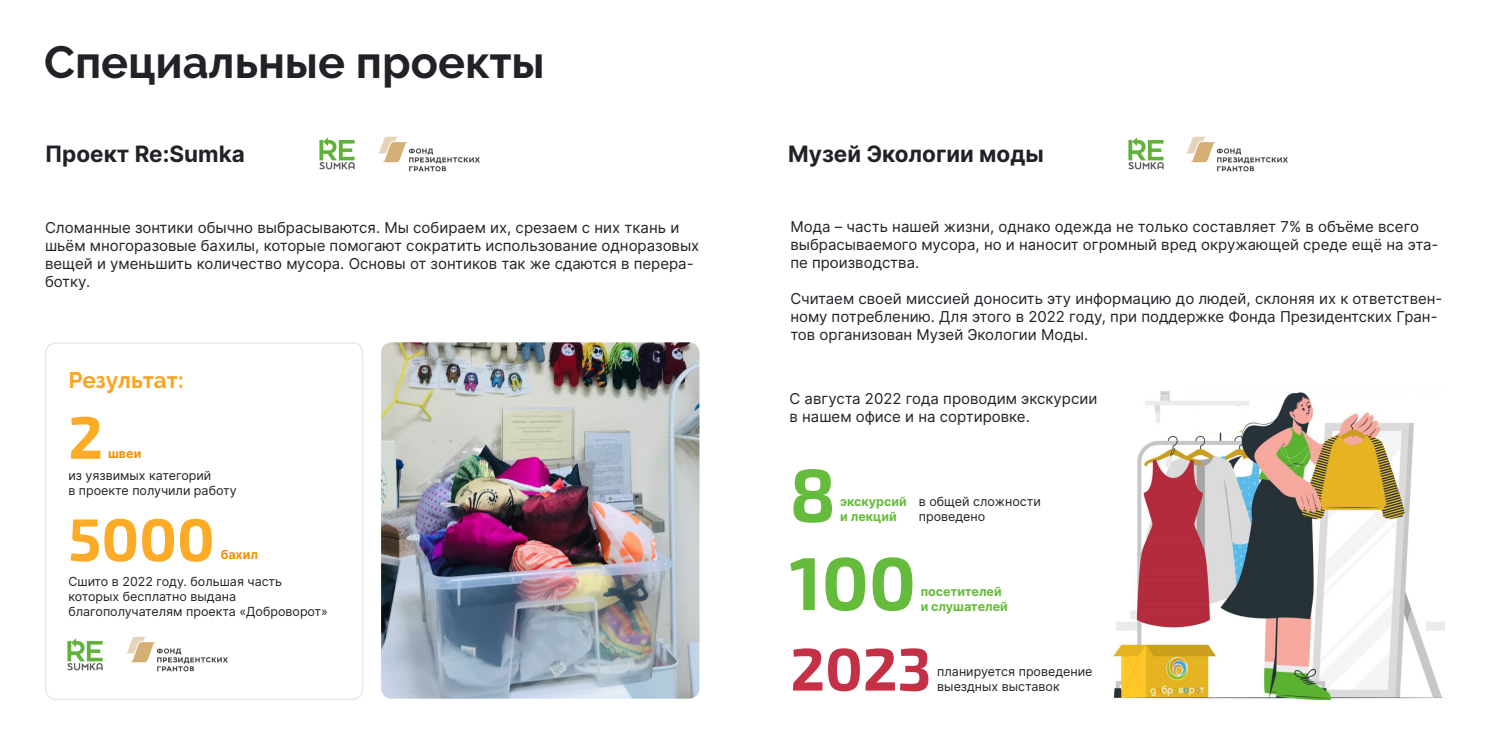
<style>
.page{position:relative;width:1489px;height:745px;background:#fff}
.page>*{position:absolute;margin:0;border:0;box-sizing:border-box;transform-origin:0 0}
.t1{font:700 75px "Exo 2";color:#65bb3b}
.t2{font:700 60px/102px "Exo 2";color:#fcab27}
.t3{font:700 60px "Exo 2";color:#c43045}
.t4{font:700 45px "Raleway";color:#212127}
.t5{font:700 22.5px "Inter";color:#212127}
.t6{font:700 22.5px "Raleway";color:#fca31f}
.t7{font:15px/18px "Inter";color:#212127}
.t8{font:12.5px/15px "Inter";color:#212127}
.t9{font:700 12.5px/15px "Inter";color:#65bb3b}
.t10{font:700 12.5px "Inter";color:#f29100}
</style>
<div class="page">
<img style="left:1112px;top:391px;width:332px;height:308px">
<div style="left:45px;top:342px;width:318px;height:357px;border:1px solid #dde6eb;border-radius:11px"></div>
<img style="left:319px;top:137px;width:36px;height:33px">
<img style="left:67px;top:638px;width:36px;height:33px">
<img style="left:1128px;top:137px;width:36px;height:33px">
<img style="left:378px;top:136px;width:101px;height:36px">
<img style="left:126px;top:636px;width:102px;height:36px">
<img style="left:1186px;top:136px;width:101px;height:36px">
<div style="left:1191px;top:405px;width:54px;height:27px;background:#fff;border-radius:11px"></div>
<img style="left:381px;top:342px;width:318px;height:356px">
<h3 class="t4" style="left:44px;top:36px;width:502px">Специальные проекты</h3>
<h3 class="t5" style="left:45px;top:137px;width:201px">Проект Re:Sumka</h3>
<h3 class="t5" style="left:788px;top:137px;width:257px">Музей Экологии моды</h3>
<p class="t7" style="left:45px;top:218px;width:656px">Сломанные зонтики обычно выбрасываются. Мы собираем их, срезаем с них ткань и шьём многоразовые бахилы, которые помогают сократить использование одноразовых вещей и уменьшить количество мусора. Основы от зонтиков так же сдаются в перера&shy;ботку.</p>
<p class="t7" style="left:790px;top:217px;width:649px">Мода – часть нашей жизни, однако одежда не только составляет 7% в объёме всего выбрасываемого мусора, но и наносит огромный вред окружающей среде ещё на эта&shy;пе производства.</p>
<p class="t7" style="left:790px;top:289px;width:653px">Считаем своей миссией доносить эту информацию до людей, склоняя их к ответствен&shy;ному потреблению. Для этого в 2022 году, при поддержке Фонда Президентских Гран&shy;тов организован Музей Экологии Моды.</p>
<h3 class="t6" style="left:68px;top:366px;width:117px">Результат:</h3>
<h2 class="t2" style="left:68px;top:388px;width:148px">2<br>5000</h2>
<p class="t10" style="left:108px;top:444px;width:35px">швеи</p>
<p class="t8" style="left:68px;top:467px;width:170px">из уязвимых категорий<br>в проекте получили работу</p>
<p class="t10" style="left:221px;top:545px;width:39px">бахил</p>
<p class="t8" style="left:68px;top:573px;width:261px">Сшито в 2022 году. большая часть которых бесплатно выдана благополучателям проекта «Доброворот»</p>
<p class="t7" style="left:789px;top:388px;width:309px">С августа 2022 года проводим экскурсии в нашем офисе и на сортировке.</p>
<h1 class="t1" style="left:789px;top:450px;width:48px">8</h1>
<p class="t9" style="left:840px;top:493px;width:68px">экскурсий</p>
<p class="t9" style="left:840px;top:508px;width:58px">и лекций</p>
<p class="t8" style="left:918px;top:493px;width:123px">в общей сложности проведено</p>
<h1 class="t1" style="left:789px;top:538px;width:128px">100</h1>
<p class="t9" style="left:920px;top:583px;width:89px">посетителей и слушателей</p>
<h2 class="t3" style="left:790px;top:633px;width:143px">2023</h2>
<p class="t8" style="left:937px;top:663px;width:157px">планируется проведение</p>
<p class="t8" style="left:937px;top:678px;width:124px">выездных выставок</p>
</div>
